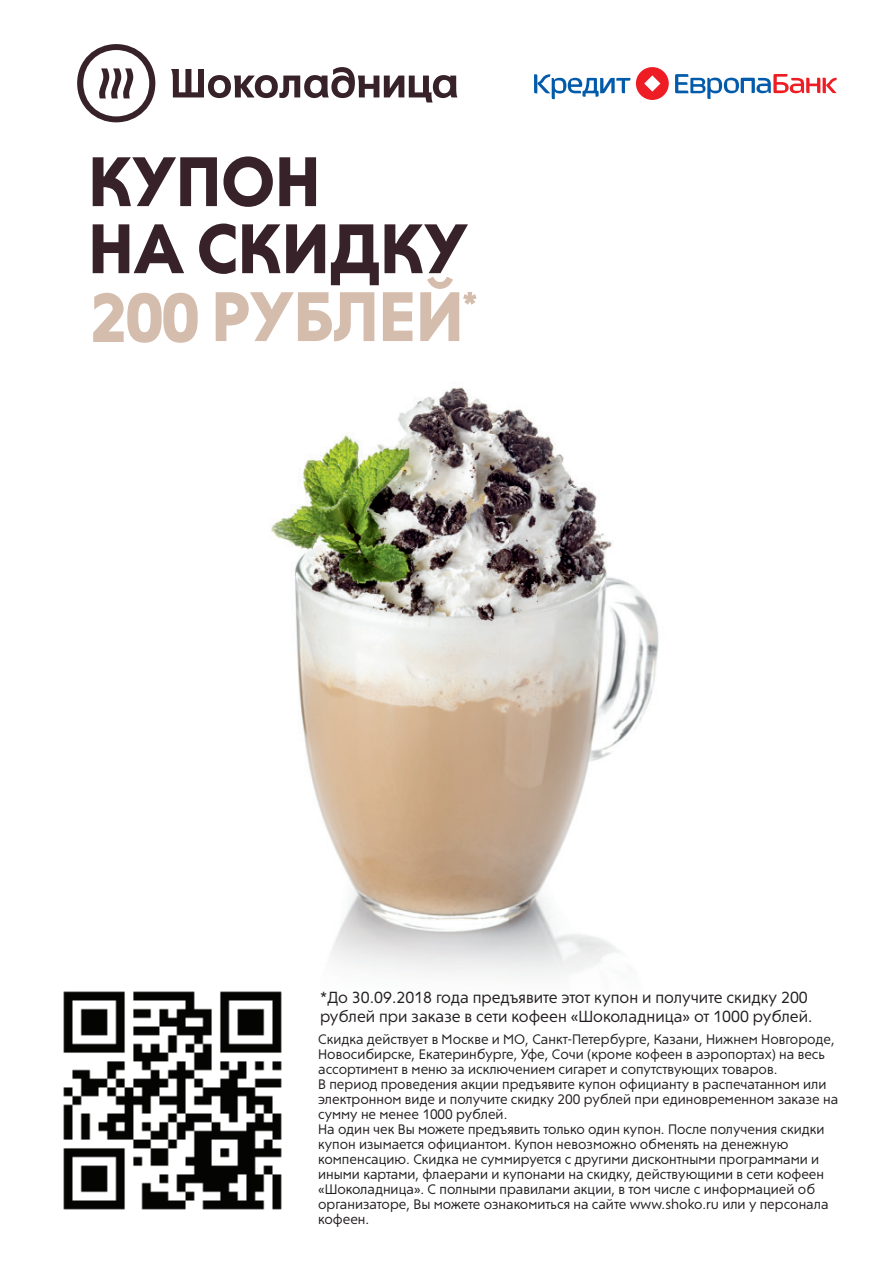
<style>
.page{position:relative;width:893px;height:1263px;background:#fff}
.page>*{position:absolute;margin:0;border:0;box-sizing:border-box;transform-origin:0 0}
.t1{font:700 67.95px "Corsica LX";color:#d5bdad}
.t2{font:15.75px/18.9px "Corsica LX";color:#231f20}
.t3{font:13.5px/15px "Corsica LX";color:#231f20}
</style>
<div class="page">
<img style="left:271px;top:387px;width:388px;height:554px">
<svg style="left:330px;top:941px;width:290px;height:37px"></svg>
<svg style="left:77px;top:44px;width:78px;height:78px"></svg>
<svg style="left:171px;top:67px;width:287px;height:35px"></svg>
<img style="left:63px;top:991px;width:219px;height:219px">
<svg style="left:534px;top:74px;width:96px;height:25px"></svg>
<svg style="left:636px;top:67px;width:33px;height:33px"></svg>
<svg style="left:675px;top:74px;width:162px;height:25px"></svg>
<svg style="left:93px;top:156px;width:375px;height:121px"></svg>
<svg style="left:216px;top:277px;width:261px;height:64px"></svg>
<h1 class="t1" style="left:89px;top:276px;width:112px">200</h1>
<p class="t2" style="left:320px;top:988px;width:494px">*До 30.09.2018 года предъявите этот купон и получите скидку 200 рублей при заказе в сети кофеен «Шоколадница» от 1000 рублей.</p>
<p class="t3" style="left:318px;top:1032px;width:522px">Скидка действует в Москве и МО, Санкт-Петербурге, Казани, Нижнем Новгороде, Новосибирске, Екатеринбурге, Уфе, Сочи (кроме кофеен в аэропортах) на весь ассортимент в меню за исключением сигарет и сопутствующих товаров.<br>В период проведения акции предъявите купон официанту в распечатанном или электронном виде и получите скидку 200 рублей при единовременном заказе на сумму не менее 1000 рублей.<br>На один чек Вы можете предъявить только один купон. После получения скидки купон изымается официантом. Купон невозможно обменять на денежную компенсацию. Скидка не суммируется с другими дисконтными программами и иными картами, флаерами и купонами на скидку, действующими в сети кофеен «Шоколадница». С полными правилами акции, в том числе с информацией об организаторе, Вы можете ознакомиться на сайте www.shoko.ru или у персонала кофеен.</p>
</div>
